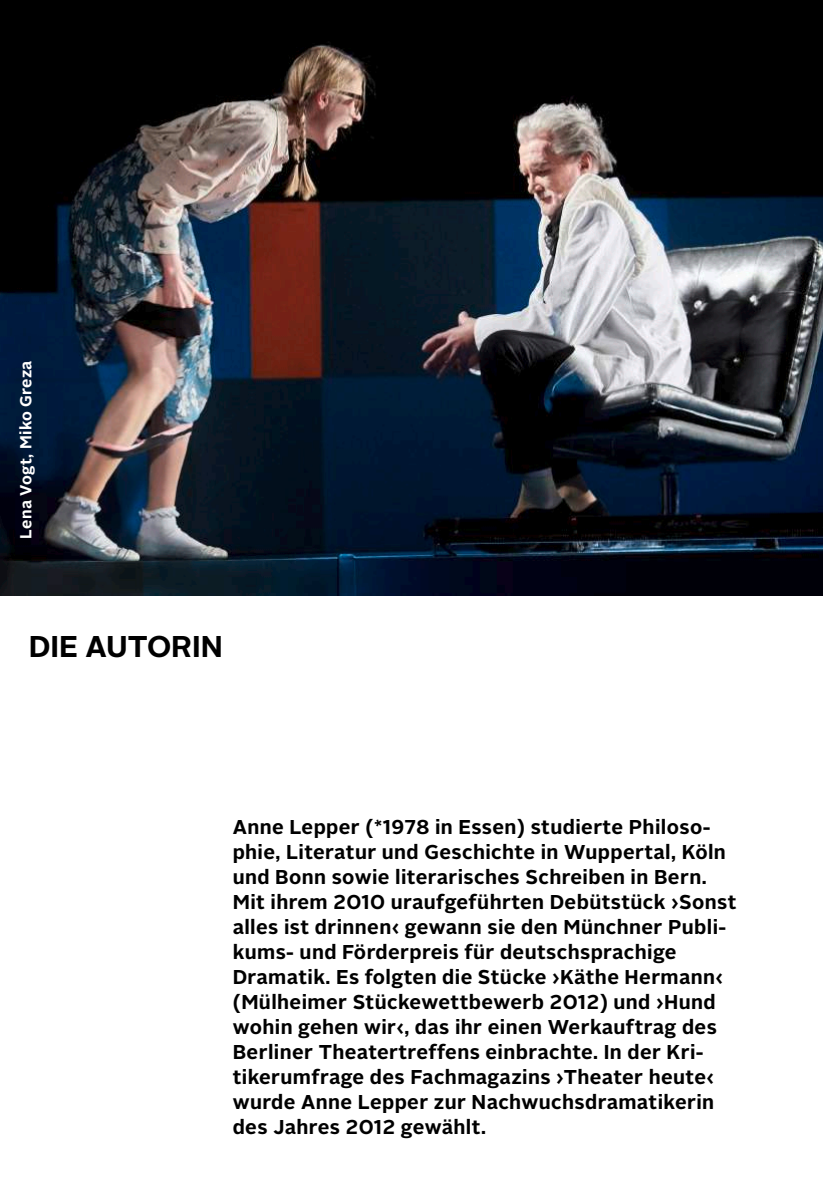
<style>
.page{position:relative;width:823px;height:1191px;background:#fff}
.page>*{position:absolute;margin:0;border:0;box-sizing:border-box;transform-origin:0 0}
.t1{font:700 30px "Alright Sans";color:#000}
.t2{font:700 20px/25px "Alright Sans";letter-spacing:.02em;color:#000}
.t3{font:700 16px "Alright Sans";letter-spacing:.02em;color:#fff}
</style>
<div class="page">
<img style="left:0;top:0;width:822px;height:595px">
<div style="left:0;top:327px;width:69px;height:246px;background:#000;opacity:.75"></div>
<p class="t3" style="left:15px;top:539px;width:180px;rotate:-90deg">Lena Vogt, Miko Greza</p>
<h1 class="t1" style="left:29px;top:625px;width:195px">DIE AUTORIN</h1>
<p class="t2" style="left:232px;top:814px;width:505px">Anne Lepper (*1978 in Essen) studierte Philoso&shy;phie, Literatur und Geschichte in Wuppertal, Köln und Bonn sowie literarisches Schreiben in Bern.<br>Mit ihrem 2010 uraufgeführten Debütstück ›Sonst alles ist drinnen‹ gewann sie den Münchner Publi&shy;kums- und Förderpreis für deutschsprachige Dramatik. Es folgten die Stücke ›Käthe Hermann‹ (Mülheimer Stückewettbewerb 2012) und ›Hund wohin gehen wir‹, das ihr einen Werkauftrag des Berliner Theatertreffens einbrachte. In der Kri&shy;tikerumfrage des Fachmagazins ›Theater heute‹ wurde Anne Lepper zur Nachwuchsdramatikerin des Jahres 2012 gewählt.</p>
</div>
